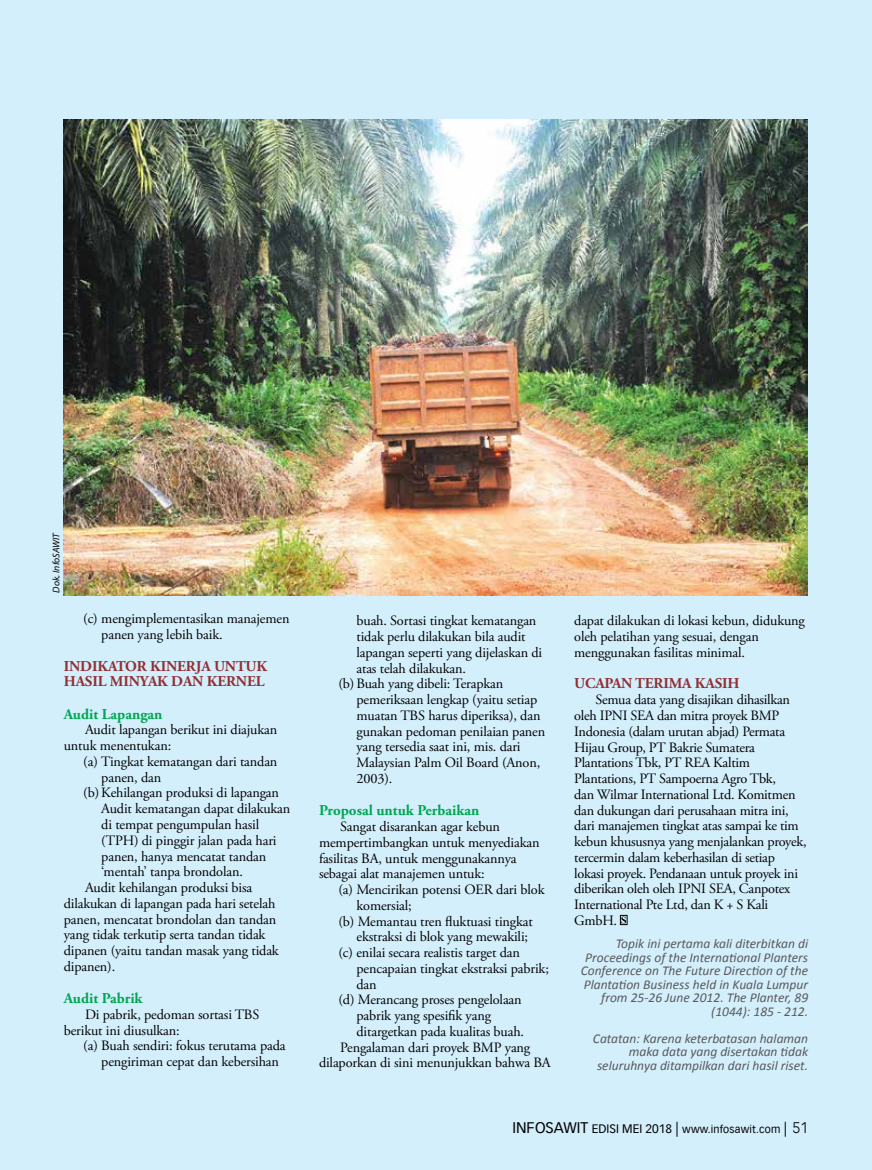
<style>
.page{position:relative;width:872px;height:1170px;background:#fff}
.page>*{position:absolute;margin:0;border:0;box-sizing:border-box;transform-origin:0 0}
.t1{font:700 15px/15.8px "Adobe Garamond Pro";letter-spacing:-.01em;color:#912f34}
.t2{font:700 15px "Adobe Garamond Pro";color:#00a651}
.t3{font:14.25px/15.8px "Adobe Garamond Pro";letter-spacing:-.01em;color:#000}
.t4{font:italic 13.5px/13.5px "Calibri";color:#58595b;text-align:right}
.t5{font:10.5px "Vectora LT";letter-spacing:.02em;color:#000}
.t6{font:italic 9.75px "Myriad Pro";color:#000}
.s1{font-size:15px}
.s2{font-size:12px}
.s3{font-weight:300;font-size:15px}
</style>
<div class="page">
<div style="left:0;top:0;width:872px;height:1169px;background:#d4effc"></div>
<div style="left:620px;top:915px;width:7px;height:9px;border:1px solid #000"></div>
<img style="left:64px;top:119px;width:743px;height:476px">
<p class="t6" style="left:50px;top:593px;width:62px;rotate:-90deg">Dok. InfoSAWIT</p>
<p class="t3" style="left:101px;top:611px;width:190px;text-indent:-18px">(c) mengimplementasikan manajemen panen yang lebih baik.</p>
<p class="t1" style="left:64px;top:658px;width:205px">INDIKATOR KINERJA UNTUK<br>HASIL MINYAK DAN KERNEL</p>
<p class="t2" style="left:64px;top:705px;width:100px">Audit Lapangan</p>
<p class="t3" style="left:64px;top:722px;width:215px;text-indent:21px">Audit lapangan berikut ini diajukan untuk menentukan:</p>
<p class="t3" style="left:83px;top:754px;width:196px">(a) Tingkat kematangan dari tandan</p>
<p class="t3" style="left:101px;top:769px;width:61px">panen, dan</p>
<p class="t3" style="left:83px;top:785px;width:197px">(b)Kehilangan produksi di lapangan</p>
<p class="t3" style="left:101px;top:801px;width:190px">Audit kematangan dapat dilakukan</p>
<p class="t3" style="left:101px;top:817px;width:159px">di tempat pengumpulan hasil</p>
<p class="t3" style="left:101px;top:832px;width:177px">(TPH) di pinggir jalan pada hari</p>
<p class="t3" style="left:101px;top:848px;width:166px">panen, hanya mencatat tandan</p>
<p class="t3" style="left:101px;top:864px;width:143px">‘mentah’ tanpa brondolan.</p>
<p class="t3" style="left:85px;top:880px;width:169px">Audit kehilangan produksi bisa</p>
<p class="t3" style="left:64px;top:895px;width:213px">dilakukan di lapangan pada hari setelah</p>
<p class="t3" style="left:64px;top:911px;width:214px">panen, mencatat brondolan dan tandan</p>
<p class="t3" style="left:64px;top:927px;width:203px">yang tidak terkutip serta tandan tidak</p>
<p class="t3" style="left:64px;top:943px;width:216px">dipanen (yaitu tandan masak yang tidak</p>
<p class="t3" style="left:64px;top:958px;width:53px">dipanen).</p>
<p class="t2" style="left:64px;top:989px;width:80px">Audit Pabrik</p>
<p class="t3" style="left:64px;top:1006px;width:197px;text-indent:21px">Di pabrik, pedoman sortasi TBS berikut ini diusulkan:</p>
<p class="t3" style="left:101px;top:1038px;width:186px;text-indent:-18px">(a) Buah sendiri: fokus terutama pada pengiriman cepat dan kebersihan</p>
<p class="t3" style="left:356px;top:613px;width:181px">buah. Sortasi tingkat kematangan</p>
<p class="t3" style="left:356px;top:629px;width:171px">tidak perlu dilakukan bila audit</p>
<p class="t3" style="left:356px;top:645px;width:187px">lapangan seperti yang dijelaskan di</p>
<p class="t3" style="left:356px;top:660px;width:111px">atas telah dilakukan.</p>
<p class="t3" style="left:338px;top:676px;width:166px">(b)Buah yang dibeli: Terapkan</p>
<p class="t3" style="left:356px;top:692px;width:182px">pemeriksaan lengkap (yaitu setiap</p>
<p class="t3" style="left:356px;top:708px;width:185px">muatan TBS harus diperiksa), dan</p>
<p class="t3" style="left:356px;top:723px;width:190px">gunakan pedoman penilaian panen</p>
<p class="t3" style="left:356px;top:739px;width:166px">yang tersedia saat ini, mis. dari</p>
<p class="t3" style="left:356px;top:755px;width:185px">Malaysian Palm Oil Board (Anon,</p>
<p class="t3" style="left:356px;top:771px;width:37px">2003).</p>
<p class="t2" style="left:319px;top:801px;width:162px">Proposal untuk Perbaikan</p>
<p class="t3" style="left:319px;top:819px;width:222px;text-indent:21px">Sangat disarankan agar kebun mempertimbangkan untuk menyediakan fasilitas BA, untuk menggunakannya sebagai alat manajemen untuk:</p>
<p class="t3" style="left:338px;top:882px;width:207px">(a) Mencirikan potensi OER dari blok</p>
<p class="t3" style="left:356px;top:897px;width:57px">komersial;</p>
<p class="t3" style="left:338px;top:913px;width:196px">(b) Memantau tren fluktuasi tingkat</p>
<p class="t3" style="left:356px;top:929px;width:173px">ekstraksi di blok yang mewakili;</p>
<p class="t3" style="left:338px;top:945px;width:183px">(c) enilai secara realistis target dan</p>
<p class="t3" style="left:356px;top:960px;width:194px">pencapaian tingkat ekstraksi pabrik;</p>
<p class="t3" style="left:356px;top:976px;width:22px">dan</p>
<p class="t3" style="left:338px;top:992px;width:185px">(d) Merancang proses pengelolaan</p>
<p class="t3" style="left:356px;top:1008px;width:136px">pabrik yang spesifik yang</p>
<p class="t3" style="left:356px;top:1023px;width:169px">ditargetkan pada kualitas buah.</p>
<p class="t3" style="left:340px;top:1039px;width:191px">Pengalaman dari proyek BMP yang</p>
<p class="t3" style="left:319px;top:1055px;width:233px">dilaporkan di sini menunjukkan bahwa BA</p>
<p class="t3" style="left:574px;top:613px;width:232px">dapat dilakukan di lokasi kebun, didukung oleh pelatihan yang sesuai, dengan menggunakan fasilitas minimal.</p>
<p class="t1" style="left:574px;top:676px;width:167px">UCAPAN TERIMA KASIH</p>
<p class="t3" style="left:574px;top:692px;width:234px;text-indent:21px">Semua data yang disajikan dihasilkan oleh IPNI SEA dan mitra proyek BMP Indonesia (dalam urutan abjad) Permata Hijau Group, PT Bakrie Sumatera Plantations Tbk, PT REA Kaltim Plantations, PT Sampoerna Agro Tbk,<br>dan Wilmar International Ltd. Komitmen dan dukungan dari perusahaan mitra ini, dari manajemen tingkat atas sampai ke tim kebun khususnya yang menjalankan proyek, tercermin dalam keberhasilan di setiap lokasi proyek. Pendanaan untuk proyek ini diberikan oleh oleh IPNI SEA, Canpotex International Pte Ltd, dan K + S Kali GmbH.</p>
<p class="t4" style="left:581px;top:936px;width:229px">Topik ini pertama kali diterbitkan di Proceedings of the International Planters Conference on The Future Direction of the Plantation Business held in Kuala Lumpur from 25-26 June 2012. The Planter, 89 (1044): 185 - 212.</p>
<p class="t4" style="left:593px;top:1030px;width:217px">Catatan: Karena keterbatasan halaman maka data yang disertakan tidak seluruhnya ditampilkan dari hasil riset.</p>
<p class="t5" style="left:512px;top:1122px;width:297px"><span class="s1">INFOSAWIT</span> <span class="s2">EDISI MEI 2018</span> <span class="s1">|</span> www.infosawit.com <span class="s1">|</span> <span class="s3">51</span></p>
</div>
